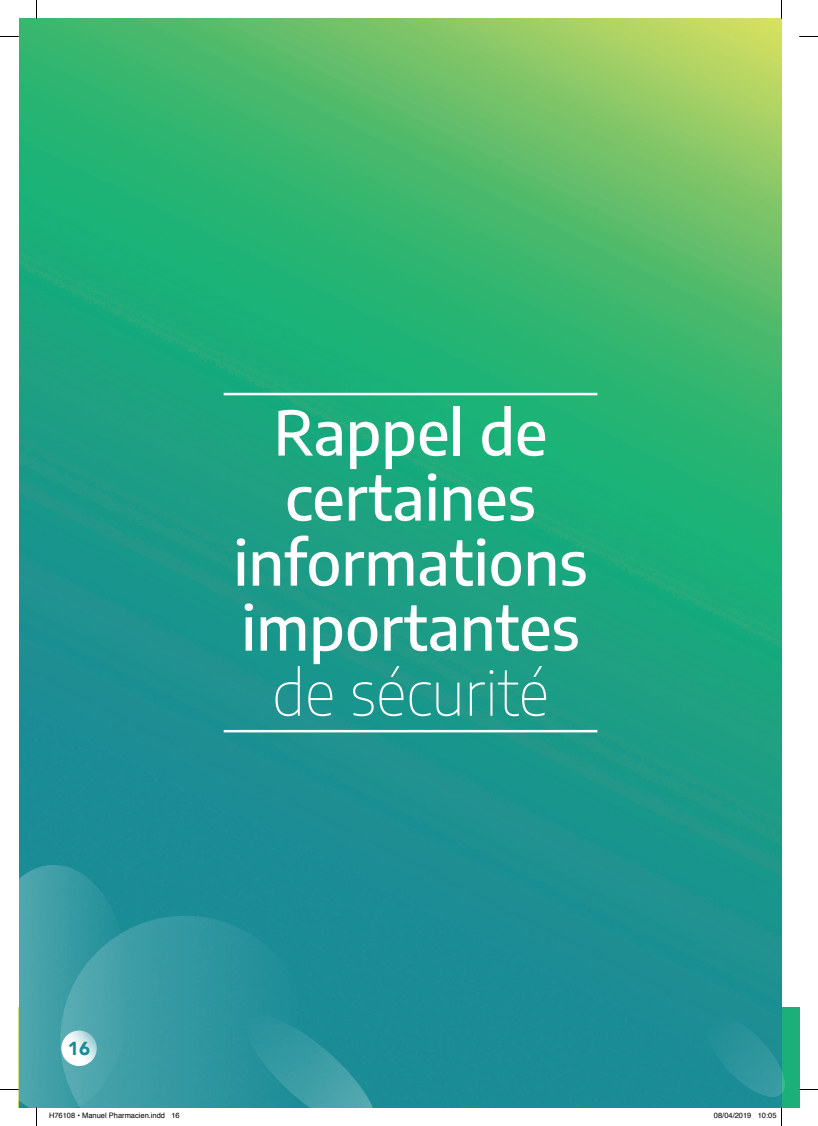
<style>
.page{position:relative;width:818px;height:1126px;background:#fff}
.page>*{position:absolute;margin:0;border:0;box-sizing:border-box;transform-origin:0 0}
.t1{font:500 61.25px/65px "Encode Sans";color:#fff;text-align:center}
.t2{font:100 61.25px "Encode Sans";color:#fff}
.t3{font:900 18.75px "Avenir";color:#188b96}
.t4{font:7.5px "Helvetica";color:#000}
</style>
<div class="page">
<img style="left:19px;top:19px;width:762px;height:1088px">
<svg style="left:165px;top:915px;width:145px;height:192px;background:#2a939c"></svg>
<svg style="left:239px;top:1007px;width:144px;height:100px;background:#29939c"></svg>
<hr style="left:223px;top:393px;width:374px;height:2px;background:#fff">
<hr style="left:223px;top:729px;width:374px;height:3px;background:#fff">
<svg style="left:0;top:36px;width:19px;height:1px"></svg>
<svg style="left:799px;top:36px;width:18px;height:1px"></svg>
<svg style="left:798px;top:1088px;width:19px;height:2px"></svg>
<svg style="left:36px;top:0;width:1px;height:19px"></svg>
<svg style="left:0;top:864px;width:165px;height:261px"></svg>
<svg style="left:700px;top:1009px;width:89px;height:116px;background:#42a2a4"></svg>
<h2 class="t3" style="left:68px;top:1032px;width:24px">16</h2>
<h1 class="t1" style="left:233px;top:397px;width:355px">Rappel de certaines informations importantes</h1>
<h1 class="t2" style="left:272px;top:650px;width:278px">de sécurité</h1>
<p class="t4" style="left:49px;top:1109px;width:132px">H76108 • Manuel Pharmacien.indd 16</p>
<p class="t4" style="left:713px;top:1109px;width:64px">08/04/2019 10:05</p>
</div>
